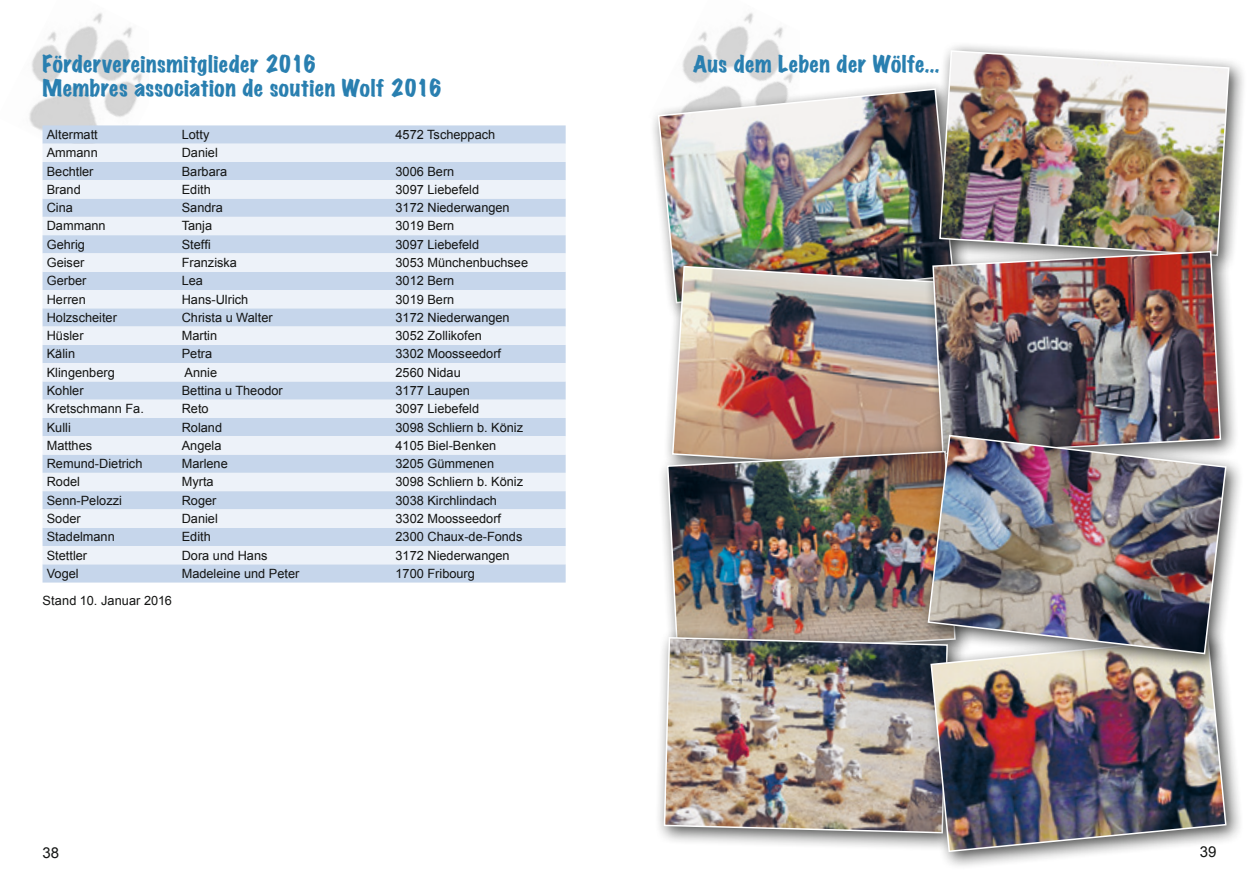
<style>
.page{position:relative;width:1259px;height:893px;background:#fff}
.page>*{position:absolute;margin:0;border:0;box-sizing:border-box;transform-origin:0 0}
.t1{font:expanded 21px/24px "Marker Felt";letter-spacing:.02em;color:#297fb0}
.t2{font:15px "Arial";color:#131413}
.t3{font:12.75px "Arial";color:#131413}
</style>
<div class="page">
<img style="left:682px;top:13px;width:111px;height:66px">
<img style="left:29px;top:13px;width:114px;height:162px">
<svg style="left:43px;top:125px;width:522px;height:458px;background:#c8d7eb"></svg>
<svg style="left:43px;top:144px;width:522px;height:420px;background:#dae4f2"></svg>
<div style="left:648px;top:79px;width:323px;height:242px;background:#131413;opacity:.75"></div>
<img style="left:657px;top:88px;width:273px;height:216px">
<div style="left:930px;top:41px;width:317px;height:233px;background:#131413;opacity:.75"></div>
<img style="left:938px;top:49px;width:292px;height:192px">
<div style="left:662px;top:256px;width:318px;height:234px;background:#131413;opacity:.75"></div>
<img style="left:671px;top:265px;width:252px;height:176px">
<div style="left:923px;top:241px;width:316px;height:231px;background:#131413;opacity:.75"></div>
<img style="left:931px;top:250px;width:291px;height:176px">
<div style="left:657px;top:441px;width:316px;height:231px;background:#131413;opacity:.75"></div>
<img style="left:666px;top:450px;width:252px;height:177px">
<div style="left:654px;top:627px;width:312px;height:225px;background:#131413;opacity:.75"></div>
<img style="left:663px;top:636px;width:258px;height:198px">
<div style="left:921px;top:628px;width:323px;height:242px;background:#131413;opacity:.75"></div>
<img style="left:929px;top:672px;width:298px;height:181px">
<div style="left:918px;top:426px;width:326px;height:246px;background:#131413;opacity:.75"></div>
<img style="left:927px;top:434px;width:300px;height:221px">
<h1 class="t1" style="left:42px;top:52px;width:401px">Fördervereinsmitglieder 2016<br>Membres association de soutien Wolf 2016</h1>
<p class="t3" style="left:47px;top:126px;width:53px">Altermatt</p>
<p class="t3" style="left:182px;top:126px;width:29px">Lotty</p>
<p class="t3" style="left:395px;top:126px;width:101px">4572 Tscheppach</p>
<p class="t3" style="left:47px;top:144px;width:53px">Ammann</p>
<p class="t3" style="left:182px;top:144px;width:38px">Daniel</p>
<p class="t3" style="left:47px;top:163px;width:48px">Bechtler</p>
<p class="t3" style="left:182px;top:163px;width:47px">Barbara</p>
<p class="t3" style="left:395px;top:163px;width:60px">3006 Bern</p>
<p class="t3" style="left:47px;top:181px;width:36px">Brand</p>
<p class="t3" style="left:182px;top:181px;width:31px">Edith</p>
<p class="t3" style="left:395px;top:181px;width:85px">3097 Liebefeld</p>
<p class="t3" style="left:47px;top:199px;width:28px">Cina</p>
<p class="t3" style="left:182px;top:199px;width:43px">Sandra</p>
<p class="t3" style="left:395px;top:199px;width:116px">3172 Niederwangen</p>
<p class="t3" style="left:47px;top:218px;width:60px">Dammann</p>
<p class="t3" style="left:182px;top:218px;width:32px">Tanja</p>
<p class="t3" style="left:395px;top:218px;width:60px">3019 Bern</p>
<p class="t3" style="left:47px;top:236px;width:40px">Gehrig</p>
<p class="t3" style="left:182px;top:236px;width:31px">Steffi</p>
<p class="t3" style="left:395px;top:236px;width:85px">3097 Liebefeld</p>
<p class="t3" style="left:47px;top:254px;width:39px">Geiser</p>
<p class="t3" style="left:182px;top:254px;width:57px">Franziska</p>
<p class="t3" style="left:395px;top:254px;width:134px">3053 Münchenbuchsee</p>
<p class="t3" style="left:47px;top:272px;width:41px">Gerber</p>
<p class="t3" style="left:182px;top:272px;width:23px">Lea</p>
<p class="t3" style="left:395px;top:272px;width:60px">3012 Bern</p>
<p class="t3" style="left:47px;top:291px;width:40px">Herren</p>
<p class="t3" style="left:182px;top:291px;width:68px">Hans-Ulrich</p>
<p class="t3" style="left:395px;top:291px;width:60px">3019 Bern</p>
<p class="t3" style="left:47px;top:309px;width:72px">Holzscheiter</p>
<p class="t3" style="left:182px;top:309px;width:92px">Christa u Walter</p>
<p class="t3" style="left:395px;top:309px;width:116px">3172 Niederwangen</p>
<p class="t3" style="left:47px;top:327px;width:38px">Hüsler</p>
<p class="t3" style="left:182px;top:327px;width:37px">Martin</p>
<p class="t3" style="left:395px;top:327px;width:88px">3052 Zollikofen</p>
<p class="t3" style="left:47px;top:346px;width:30px">Kälin</p>
<p class="t3" style="left:182px;top:346px;width:32px">Petra</p>
<p class="t3" style="left:395px;top:346px;width:107px">3302 Moosseedorf</p>
<p class="t3" style="left:47px;top:364px;width:70px">Klingenberg</p>
<p class="t3" style="left:185px;top:364px;width:34px">Annie</p>
<p class="t3" style="left:395px;top:364px;width:67px">2560 Nidau</p>
<p class="t3" style="left:47px;top:382px;width:38px">Kohler</p>
<p class="t3" style="left:182px;top:382px;width:103px">Bettina u Theodor</p>
<p class="t3" style="left:395px;top:382px;width:76px">3177 Laupen</p>
<p class="t3" style="left:47px;top:400px;width:99px">Kretschmann Fa.</p>
<p class="t3" style="left:182px;top:400px;width:28px">Reto</p>
<p class="t3" style="left:395px;top:400px;width:85px">3097 Liebefeld</p>
<p class="t3" style="left:47px;top:419px;width:26px">Kulli</p>
<p class="t3" style="left:182px;top:419px;width:42px">Roland</p>
<p class="t3" style="left:395px;top:419px;width:129px">3098 Schliern b. Köniz</p>
<p class="t3" style="left:47px;top:437px;width:47px">Matthes</p>
<p class="t3" style="left:182px;top:437px;width:41px">Angela</p>
<p class="t3" style="left:395px;top:437px;width:102px">4105 Biel-Benken</p>
<p class="t3" style="left:47px;top:455px;width:97px">Remund-Dietrich</p>
<p class="t3" style="left:182px;top:455px;width:48px">Marlene</p>
<p class="t3" style="left:395px;top:455px;width:100px">3205 Gümmenen</p>
<p class="t3" style="left:47px;top:474px;width:35px">Rodel</p>
<p class="t3" style="left:182px;top:474px;width:33px">Myrta</p>
<p class="t3" style="left:395px;top:474px;width:129px">3098 Schliern b. Köniz</p>
<p class="t3" style="left:47px;top:492px;width:77px">Senn-Pelozzi</p>
<p class="t3" style="left:182px;top:492px;width:36px">Roger</p>
<p class="t3" style="left:395px;top:492px;width:103px">3038 Kirchlindach</p>
<p class="t3" style="left:47px;top:510px;width:36px">Soder</p>
<p class="t3" style="left:182px;top:510px;width:38px">Daniel</p>
<p class="t3" style="left:395px;top:510px;width:107px">3302 Moosseedorf</p>
<p class="t3" style="left:47px;top:528px;width:70px">Stadelmann</p>
<p class="t3" style="left:182px;top:528px;width:31px">Edith</p>
<p class="t3" style="left:395px;top:528px;width:128px">2300 Chaux-de-Fonds</p>
<p class="t3" style="left:47px;top:547px;width:42px">Stettler</p>
<p class="t3" style="left:182px;top:547px;width:87px">Dora und Hans</p>
<p class="t3" style="left:395px;top:547px;width:116px">3172 Niederwangen</p>
<p class="t3" style="left:47px;top:565px;width:33px">Vogel</p>
<p class="t3" style="left:182px;top:565px;width:119px">Madeleine und Peter</p>
<p class="t3" style="left:395px;top:565px;width:81px">1700 Fribourg</p>
<p class="t3" style="left:43px;top:593px;width:131px">Stand 10. Januar 2016</p>
<h1 class="t1" style="left:693px;top:52px;width:247px">Aus dem Leben der Wölfe...</h1>
<p class="t2" style="left:43px;top:843px;width:18px">38</p>
<p class="t2" style="left:1199px;top:842px;width:18px">39</p>
</div>
